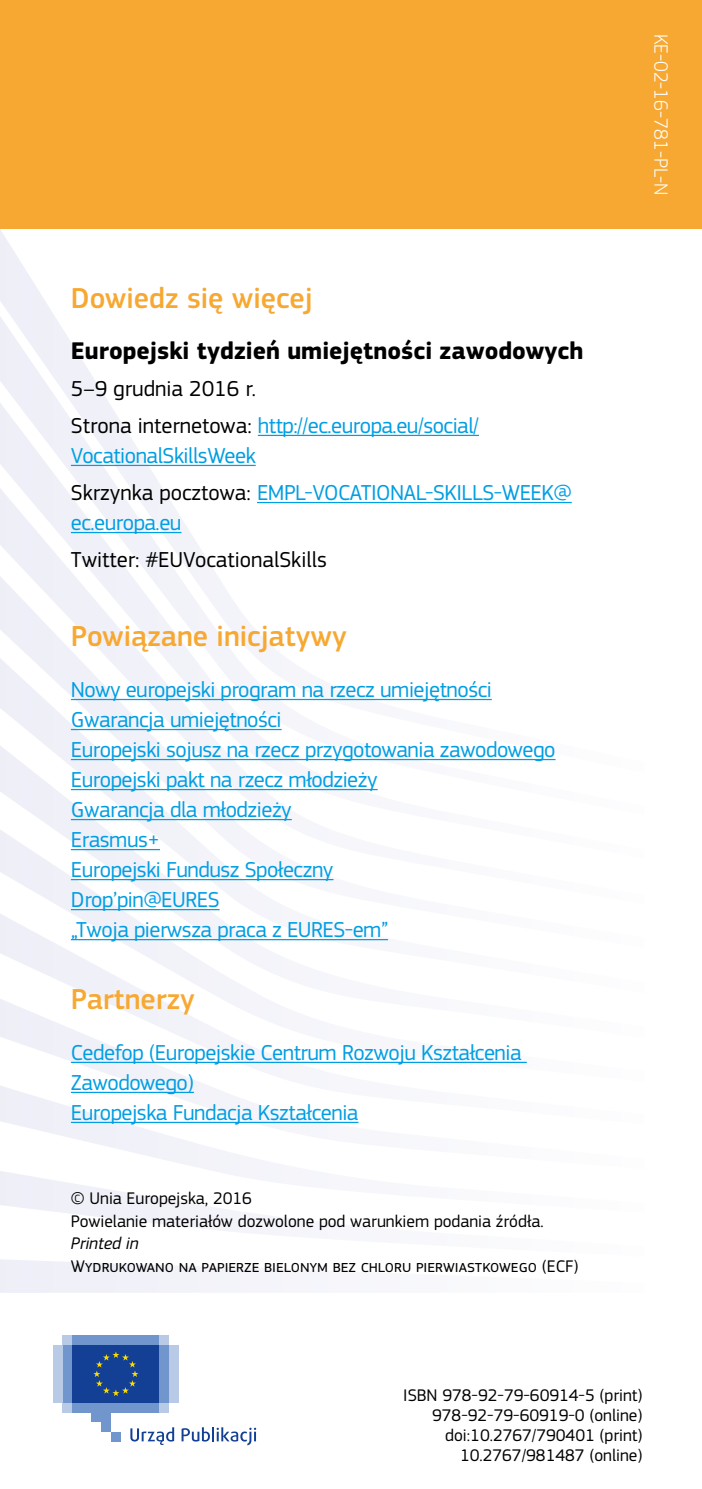
<style>
.page{position:relative;width:702px;height:1489px;background:#fff}
.page>*{position:absolute;margin:0;border:0;box-sizing:border-box;transform-origin:0 0}
.Titres_oranges{font:500 30px "EC Square Sans Pro";color:#f7a832}
.European_Vocational{font:700 25px "EC Square Sans Pro";color:#000}
.Liens{font:22.5px/30px "EC Square Sans Pro";letter-spacing:-.02em;color:#009ee3}
.Coordonnées{font:22.5px/30px "EC Square Sans Pro";letter-spacing:-.02em;color:#009ee3}
.Coordonnées-2{font:22.5px "EC Square Sans Pro";color:#000}
.t1{font:300 20px "EC Square Sans Pro";color:#fff}
.Colophon{font:17.5px "EC Square Sans Pro";color:#000}
.Identifiants{font:17.5px/20px "EC Square Sans Pro";color:#000;text-align:right}
.Colophon-2{font:italic 17.5px "EC Square Sans Pro";color:#000}
.s1{color:#000}
</style>
<div class="page">
<svg style="left:0;top:230px;width:54px;height:86px"></svg>
<svg style="left:56px;top:904px;width:226px;height:9px;fill:#f4f4fa"></svg>
<svg style="left:0;top:913px;width:389px;height:85px"></svg>
<svg style="left:0;top:998px;width:527px;height:87px"></svg>
<svg style="left:0;top:1085px;width:359px;height:85px"></svg>
<svg style="left:0;top:1170px;width:282px;height:65px"></svg>
<svg style="left:0;top:1259px;width:282px;height:33px"></svg>
<svg style="left:0;top:316px;width:108px;height:86px;fill:#eff0f8"></svg>
<svg style="left:0;top:402px;width:479px;height:86px"></svg>
<svg style="left:0;top:488px;width:572px;height:416px"></svg>
<div style="left:0;top:0;width:702px;height:229px;background:#f7a832"></div>
<hr style="left:258px;top:435px;width:221px;height:1px;background:#009ee3">
<hr style="left:71px;top:465px;width:185px;height:1px;background:#009ee3">
<hr style="left:257px;top:502px;width:314px;height:1px;background:#009ee3">
<hr style="left:71px;top:532px;width:110px;height:1px;background:#009ee3">
<hr style="left:71px;top:699px;width:421px;height:1px;background:#009ee3">
<hr style="left:71px;top:729px;width:210px;height:1px;background:#009ee3">
<hr style="left:71px;top:759px;width:484px;height:1px;background:#009ee3">
<hr style="left:71px;top:789px;width:306px;height:1px;background:#009ee3">
<hr style="left:71px;top:819px;width:221px;height:1px;background:#009ee3">
<hr style="left:71px;top:849px;width:89px;height:1px;background:#009ee3">
<hr style="left:71px;top:879px;width:262px;height:1px;background:#009ee3">
<hr style="left:71px;top:909px;width:148px;height:1px;background:#009ee3">
<hr style="left:71px;top:939px;width:317px;height:1px;background:#009ee3">
<hr style="left:71px;top:1061px;width:455px;height:1px;background:#009ee3">
<hr style="left:71px;top:1091px;width:123px;height:1px;background:#009ee3">
<hr style="left:71px;top:1121px;width:287px;height:1px;background:#009ee3">
<div style="left:63px;top:1402px;width:106px;height:10px;background:#b8cae6"></div>
<div style="left:63px;top:1334px;width:106px;height:10px;background:#b8cae6"></div>
<div style="left:72px;top:1334px;width:87px;height:10px;background:#7196ce"></div>
<div style="left:72px;top:1402px;width:87px;height:10px;background:#7196ce"></div>
<div style="left:159px;top:1344px;width:10px;height:58px;background:#7196ce"></div>
<div style="left:169px;top:1344px;width:10px;height:58px;background:#b8cae6"></div>
<div style="left:63px;top:1344px;width:9px;height:58px;background:#7196ce"></div>
<div style="left:53px;top:1344px;width:10px;height:58px;background:#b8cae6"></div>
<div style="left:92px;top:1402px;width:19px;height:19px;background:#7196ce"></div>
<div style="left:101px;top:1402px;width:10px;height:29px;background:#7196ce"></div>
<div style="left:111px;top:1431px;width:10px;height:10px;background:#7196ce"></div>
<div style="left:72px;top:1344px;width:87px;height:58px;background:#134094"></div>
<svg style="left:93px;top:1351px;width:45px;height:44px"></svg>
<svg style="left:130px;top:1427px;width:44px;height:17px"></svg>
<svg style="left:181px;top:1427px;width:75px;height:18px"></svg>
<p class="Titres_oranges" style="left:71px;top:280px;width:243px">Dowiedz się więcej</p>
<p class="European_Vocational" style="left:71px;top:336px;width:514px">Europejski tydzień umiejętności zawodowych</p>
<p class="Coordonnées-2" style="left:71px;top:375px;width:186px">5–9 grudnia 2016 r.</p>
<p class="Coordonnées" style="left:71px;top:411px;width:409px"><span class="s1">Strona internetowa:</span> http://ec.europa.eu/social/<br>VocationalSkillsWeek</p>
<p class="Coordonnées" style="left:71px;top:478px;width:502px"><span class="s1">Skrzynka pocztowa:</span> EMPL-VOCATIONAL-SKILLS-WEEK@ ec.europa.eu</p>
<p class="Coordonnées-2" style="left:71px;top:547px;width:257px">Twitter: #EUVocationalSkills</p>
<p class="Titres_oranges" style="left:71px;top:618px;width:277px">Powiązane inicjatywy</p>
<p class="Liens" style="left:71px;top:675px;width:422px">Nowy europejski program na rzecz umiejętności</p>
<p class="Liens" style="left:71px;top:705px;width:212px">Gwarancja umiejętności</p>
<p class="Liens" style="left:71px;top:735px;width:486px">Europejski sojusz na rzecz przygotowania zawodowego</p>
<p class="Liens" style="left:71px;top:765px;width:308px">Europejski pakt na rzecz młodzieży</p>
<p class="Liens" style="left:71px;top:795px;width:222px">Gwarancja dla młodzieży</p>
<p class="Liens" style="left:71px;top:825px;width:91px">Erasmus+</p>
<p class="Liens" style="left:71px;top:855px;width:264px">Europejski Fundusz Społeczny</p>
<p class="Liens" style="left:71px;top:885px;width:150px">Drop’pin@EURES</p>
<p class="Liens" style="left:71px;top:915px;width:319px">„Twoja pierwsza praca z EURES-em”</p>
<p class="Titres_oranges" style="left:71px;top:981px;width:126px">Partnerzy</p>
<p class="Liens" style="left:71px;top:1037px;width:452px">Cedefop (Europejskie Centrum Rozwoju Kształcenia<br>Zawodowego)</p>
<p class="Liens" style="left:71px;top:1097px;width:289px">Europejska Fundacja Kształcenia</p>
<p class="Colophon" style="left:71px;top:1188px;width:183px">© Unia Europejska, 2016</p>
<p class="Colophon" style="left:71px;top:1210px;width:474px">Powielanie materiałów dozwolone pod warunkiem podania źródła.</p>
<p class="Colophon-2" style="left:71px;top:1233px;width:69px">Printed in</p>
<p class="Colophon" style="left:71px;top:1255px;width:509px">Wydrukowano na papierze bielonym bez chloru pierwiastkowego (ECF)</p>
<p class="t1" style="left:672px;top:34px;width:163px;rotate:90deg">KE-02-16-781-PL-N</p>
<p class="Identifiants" style="left:403px;top:1385px;width:241px">ISBN 978-92-79-60914-5 (print)<br>978-92-79-60919-0 (online)</p>
<p class="Identifiants" style="left:445px;top:1425px;width:199px">doi:10.2767/790401 (print)<br>10.2767/981487 (online)</p>
</div>
